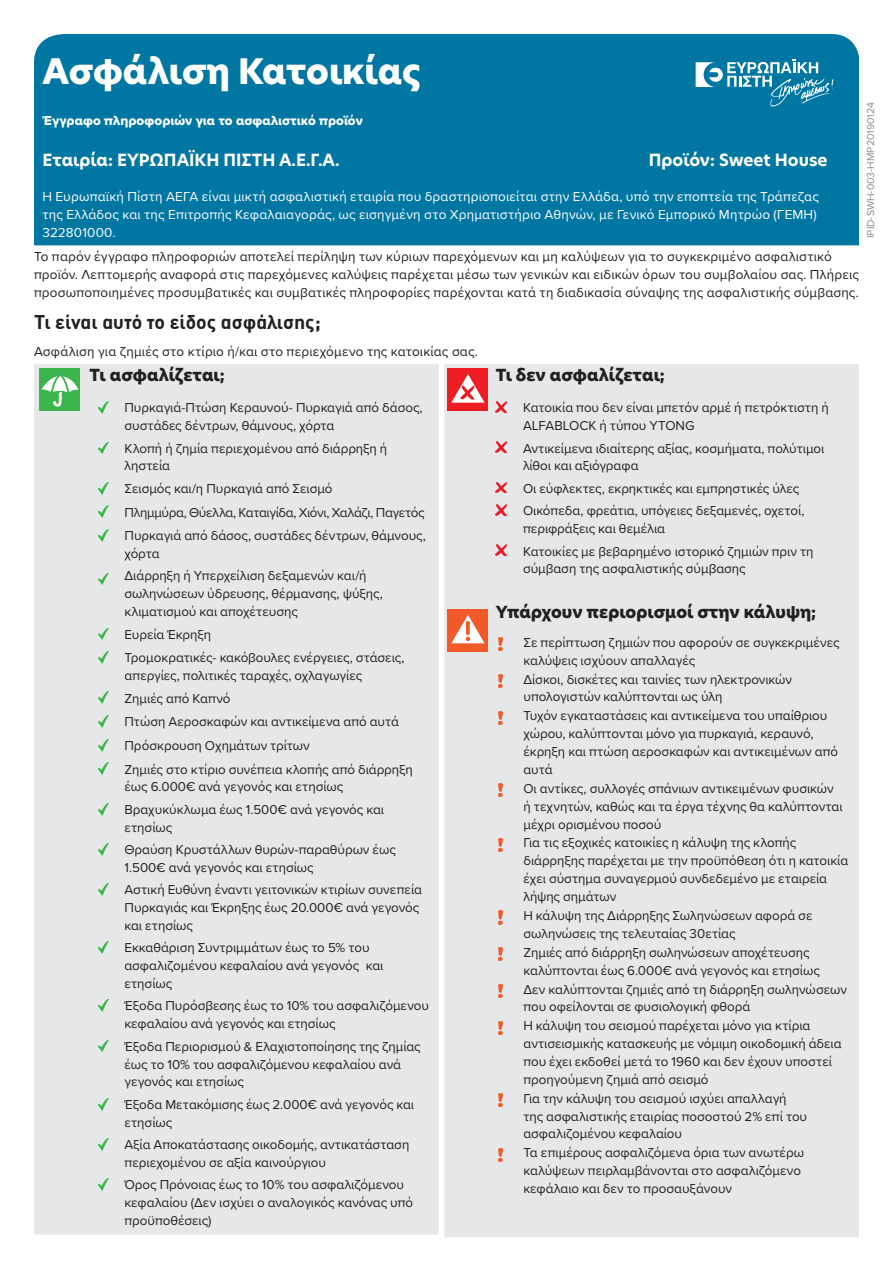
<style>
.page{position:relative;width:893px;height:1263px;background:#fff}
.page>*{position:absolute;margin:0;border:0;box-sizing:border-box;transform-origin:0 0}
.Form_title{font:800 34.5px "Hero New";color:#fff}
.Cover_subhead{font:700 19.5px "DIN Greek";color:#231f20}
.Company_Product_head{font:700 16.5px "Hero New";color:#fff}
.Cover_subhead-2{font:800 16.35px "Hero New";color:#231f20}
.Cover_subhead-3{font:13.5px/18px "Proxima Nova";letter-spacing:.015em;color:#231f20}
.t1{font:13.5px/18px "Proxima Nova";letter-spacing:.015em;color:#fff}
.Form_sub_title{font:13.5px "Proxima Nova Extrabld";letter-spacing:.01em;color:#fff}
.Covered_bullets{font:13.35px/17.9px "Proxima Nova";color:#231f20}
.Covered_bullets-2{font:13.35px "Proxima Nova";letter-spacing:-.025em;color:#231f20}
.t2{font:10.5px "Proxima Nova";color:#8a8c8f}
</style>
<div class="page">
<div style="left:34px;top:34px;width:825px;height:211px;background:#0076a3"></div>
<svg style="left:34px;top:34px;width:32px;height:29px"></svg>
<svg style="left:696px;top:34px;width:163px;height:75px;background:#2187af"></svg>
<div style="left:34px;top:364px;width:825px;height:873px;background:#e6e7e9"></div>
<div style="left:34px;top:1234px;width:51px;height:6px;background:#fff"></div>
<div style="left:85px;top:1234px;width:354px;height:6px;background:#fff"></div>
<svg style="left:439px;top:1234px;width:5px;height:3px"></svg>
<div style="left:39px;top:368px;width:41px;height:43px;background:#3ab54a"></div>
<svg style="left:42px;top:372px;width:37px;height:34px"></svg>
<svg style="left:98px;top:402px;width:11px;height:12px"></svg>
<svg style="left:98px;top:442px;width:11px;height:12px"></svg>
<svg style="left:98px;top:482px;width:11px;height:12px"></svg>
<svg style="left:98px;top:506px;width:11px;height:12px"></svg>
<svg style="left:98px;top:530px;width:11px;height:11px"></svg>
<svg style="left:98px;top:573px;width:11px;height:12px"></svg>
<svg style="left:98px;top:628px;width:11px;height:12px"></svg>
<svg style="left:98px;top:652px;width:11px;height:11px"></svg>
<svg style="left:98px;top:692px;width:11px;height:12px"></svg>
<svg style="left:98px;top:716px;width:11px;height:11px"></svg>
<svg style="left:98px;top:739px;width:11px;height:12px"></svg>
<svg style="left:98px;top:763px;width:11px;height:12px"></svg>
<svg style="left:98px;top:803px;width:11px;height:12px"></svg>
<svg style="left:98px;top:843px;width:11px;height:12px"></svg>
<svg style="left:98px;top:884px;width:11px;height:11px"></svg>
<svg style="left:98px;top:942px;width:11px;height:11px"></svg>
<svg style="left:98px;top:1000px;width:11px;height:12px"></svg>
<svg style="left:98px;top:1040px;width:11px;height:12px"></svg>
<svg style="left:98px;top:1098px;width:11px;height:12px"></svg>
<svg style="left:98px;top:1138px;width:11px;height:12px"></svg>
<svg style="left:98px;top:1179px;width:11px;height:11px"></svg>
<div style="left:448px;top:368px;width:40px;height:43px;background:#ee1d23"></div>
<svg style="left:451px;top:374px;width:34px;height:29px"></svg>
<svg style="left:496px;top:402px;width:10px;height:10px"></svg>
<svg style="left:496px;top:442px;width:10px;height:10px"></svg>
<svg style="left:496px;top:482px;width:10px;height:11px"></svg>
<svg style="left:496px;top:504px;width:10px;height:11px"></svg>
<svg style="left:496px;top:545px;width:10px;height:10px"></svg>
<svg style="left:499px;top:638px;width:3px;height:13px"></svg>
<img style="left:499px;top:674px;width:3px;height:14px">
<svg style="left:499px;top:711px;width:3px;height:13px"></svg>
<svg style="left:499px;top:784px;width:3px;height:13px"></svg>
<svg style="left:499px;top:838px;width:3px;height:13px"></svg>
<svg style="left:499px;top:911px;width:3px;height:13px"></svg>
<svg style="left:499px;top:948px;width:3px;height:13px"></svg>
<svg style="left:499px;top:984px;width:3px;height:13px"></svg>
<svg style="left:499px;top:1021px;width:3px;height:13px"></svg>
<svg style="left:499px;top:1094px;width:3px;height:13px"></svg>
<svg style="left:499px;top:1148px;width:3px;height:13px"></svg>
<div style="left:448px;top:609px;width:40px;height:42px;background:#f15929"></div>
<svg style="left:451px;top:615px;width:34px;height:28px"></svg>
<p class="Form_title" style="left:43px;top:48px;width:380px">Ασφάλιση Κατοικίας</p>
<p class="Form_sub_title" style="left:43px;top:110px;width:322px">Έγγραφο πληροφοριών για το ασφαλιστικό προϊόν</p>
<p class="Company_Product_head" style="left:43px;top:149px;width:299px">Εταιρία: ΕΥΡΩΠΑΪΚΗ ΠΙΣΤΗ Α.Ε.Γ.Α.</p>
<p class="Company_Product_head" style="left:649px;top:149px;width:180px">Προϊόν: Sweet House</p>
<p class="t1" style="left:43px;top:187px;width:778px">Η Ευρωπαϊκή Πίστη ΑΕΓΑ είναι μικτή ασφαλιστική εταιρία που δραστηριοποιείται στην Ελλάδα, υπό την εποπτεία της Τράπεζας της Ελλάδος και της Επιτροπής Κεφαλαιαγοράς, ως εισηγμένη στο Χρηματιστήριο Αθηνών, με Γενικό Εμπορικό Μητρώο (ΓΕΜΗ)<br>322801000.</p>
<p class="Cover_subhead-3" style="left:34px;top:247px;width:826px">Το παρόν έγγραφο πληροφοριών αποτελεί περίληψη των κύριων παρεχόμενων και μη καλύψεων για το συγκεκριμένο ασφαλιστικό προϊόν. Λεπτομερής αναφορά στις παρεχόμενες καλύψεις παρέχεται μέσω των γενικών και ειδικών όρων του συμβολαίου σας. Πλήρεις προσωποποιημένες προσυμβατικές και συμβατικές πληροφορίες παρέχονται κατά τη διαδικασία σύναψης της ασφαλιστικής σύμβασης.</p>
<p class="Cover_subhead" style="left:34px;top:311px;width:288px">Τι είναι αυτό το είδος ασφάλισης;</p>
<p class="Cover_subhead-3" style="left:34px;top:342px;width:445px">Ασφάλιση για ζημιές στο κτίριο ή/και στο περιεχόμενο της κατοικίας σας.</p>
<p class="Cover_subhead-2" style="left:90px;top:364px;width:137px">Τι ασφαλίζεται;</p>
<p class="Covered_bullets" style="left:124px;top:398px;width:300px">Πυρκαγιά-Πτώση Κεραυνού- Πυρκαγιά από δάσος, συστάδες δέντρων, θάμνους, χόρτα</p>
<p class="Covered_bullets" style="left:124px;top:439px;width:264px">Κλοπή ή ζημία περιεχομένου από διάρρηξη ή ληστεία</p>
<p class="Covered_bullets" style="left:124px;top:479px;width:210px">Σεισμός και/η Πυρκαγιά από Σεισμό</p>
<p class="Covered_bullets-2" style="left:124px;top:502px;width:302px">Πλημμύρα, Θύελλα, Καταιγίδα, Χιόνι, Χαλάζι, Παγετός</p>
<p class="Covered_bullets" style="left:124px;top:526px;width:303px">Πυρκαγιά από δάσος, συστάδες δέντρων, θάμνους, χόρτα</p>
<p class="Covered_bullets" style="left:124px;top:566px;width:260px">Διάρρηξη ή Υπερχείλιση δεξαμενών και/ή σωληνώσεων ύδρευσης, θέρμανσης, ψύξης, κλιματισμού και αποχέτευσης</p>
<p class="Covered_bullets" style="left:124px;top:625px;width:88px">Ευρεία Έκρηξη</p>
<p class="Covered_bullets" style="left:124px;top:648px;width:282px">Τρομοκρατικές- κακόβουλες ενέργειες, στάσεις, απεργίες, πολιτικές ταραχές, οχλαγωγίες</p>
<p class="Covered_bullets" style="left:124px;top:688px;width:108px">Ζημιές από Καπνό</p>
<p class="Covered_bullets" style="left:124px;top:712px;width:276px">Πτώση Αεροσκαφών και αντικείμενα από αυτά</p>
<p class="Covered_bullets" style="left:124px;top:736px;width:187px">Πρόσκρουση Οχημάτων τρίτων</p>
<p class="Covered_bullets" style="left:124px;top:759px;width:290px">Ζημιές στο κτίριο συνέπεια κλοπής από διάρρηξη έως 6.000€ ανά γεγονός και ετησίως</p>
<p class="Covered_bullets" style="left:124px;top:800px;width:261px">Βραχυκύκλωμα έως 1.500€ ανά γεγονός και ετησίως</p>
<p class="Covered_bullets" style="left:124px;top:840px;width:273px">Θραύση Κρυστάλλων θυρών-παραθύρων έως<br>1.500€ ανά γεγονός και ετησίως</p>
<p class="Covered_bullets" style="left:124px;top:880px;width:299px">Αστική Ευθύνη έναντι γειτονικών κτιρίων συνεπεία<br>Πυρκαγιάς και Έκρηξης έως 20.000€ ανά γεγονός και ετησίως</p>
<p class="Covered_bullets" style="left:124px;top:938px;width:260px">Εκκαθάριση Συντριμμάτων έως το 5% του ασφαλιζομένου κεφαλαίου ανά γεγονός και ετησίως</p>
<p class="Covered_bullets" style="left:124px;top:996px;width:306px">Έξοδα Πυρόσβεσης έως το 10% του ασφαλιζόμενου κεφαλαίου ανά γεγονός και ετησίως</p>
<p class="Covered_bullets" style="left:124px;top:1037px;width:298px">Έξοδα Περιορισμού &amp; Ελαχιστοποίησης της ζημίας έως το 10% του ασφαλιζόμενου κεφαλαίου ανά γεγονός και ετησίως</p>
<p class="Covered_bullets" style="left:124px;top:1095px;width:291px">Έξοδα Μετακόμισης έως 2.000€ ανά γεγονός και ετησίως</p>
<p class="Covered_bullets" style="left:124px;top:1135px;width:286px">Αξία Αποκατάστασης οικοδομής, αντικατάσταση περιεχομένου σε αξία καινούργιου</p>
<p class="Covered_bullets" style="left:124px;top:1175px;width:290px">Όρος Πρόνοιας έως το 10% του ασφαλιζόμενου κεφαλαίου (Δεν ισχύει ο αναλογικός κανόνας υπό προϋποθέσεις)</p>
<p class="Cover_subhead-2" style="left:496px;top:364px;width:171px">Τι δεν ασφαλίζεται;</p>
<p class="Covered_bullets" style="left:523px;top:398px;width:307px">Κατοικία που δεν είναι μπετόν αρμέ ή πετρόκτιστη ή<br>ALFABLOCK ή τύπου YTONG</p>
<p class="Covered_bullets" style="left:523px;top:439px;width:303px">Αντικείμενα ιδιαίτερης αξίας, κοσμήματα, πολύτιμοι λίθοι και αξιόγραφα</p>
<p class="Covered_bullets" style="left:523px;top:479px;width:278px">Οι εύφλεκτες, εκρηκτικές και εμπρηστικές ύλες</p>
<p class="Covered_bullets" style="left:523px;top:501px;width:283px">Οικόπεδα, φρεάτια, υπόγειες δεξαμενές, οχετοί, περιφράξεις και θεμέλια</p>
<p class="Covered_bullets" style="left:523px;top:542px;width:292px">Κατοικίες με βεβαρημένο ιστορικό ζημιών πριν τη σύμβαση της ασφαλιστικής σύμβασης</p>
<p class="Cover_subhead-2" style="left:496px;top:600px;width:322px">Υπάρχουν περιορισμοί στην κάλυψη;</p>
<p class="Covered_bullets" style="left:523px;top:633px;width:318px">Σε περίπτωση ζημιών που αφορούν σε συγκεκριμένες καλύψεις ισχύουν απαλλαγές</p>
<p class="Covered_bullets" style="left:523px;top:670px;width:270px">Δίσκοι, δισκέτες και ταινίες των ηλεκτρονικών υπολογιστών καλύπτονται ως ύλη</p>
<p class="Covered_bullets" style="left:523px;top:706px;width:316px">Τυχόν εγκαταστάσεις και αντικείμενα του υπαίθριου χώρου, καλύπτονται μόνο για πυρκαγιά, κεραυνό, έκρηξη και πτώση αεροσκαφών και αντικειμένων από αυτά</p>
<p class="Covered_bullets" style="left:523px;top:779px;width:321px">Οι αντίκες, συλλογές σπάνιων αντικειμένων φυσικών ή τεχνητών, καθώς και τα έργα τέχνης θα καλύπτονται μέχρι ορισμένου ποσού</p>
<p class="Covered_bullets" style="left:523px;top:833px;width:326px">Για τις εξοχικές κατοικίες η κάλυψη της κλοπής διάρρηξης παρέχεται με την προϋπόθεση ότι η κατοικία έχει σύστημα συναγερμού συνδεδεμένο με εταιρεία λήψης σημάτων</p>
<p class="Covered_bullets" style="left:523px;top:906px;width:291px">Η κάλυψη της Διάρρηξης Σωληνώσεων αφορά σε σωληνώσεις της τελευταίας 30ετίας</p>
<p class="Covered_bullets" style="left:523px;top:943px;width:298px">Ζημιές από διάρρηξη σωληνώσεων αποχέτευσης καλύπτονται έως 6.000€ ανά γεγονός και ετησίως</p>
<p class="Covered_bullets" style="left:523px;top:979px;width:325px">Δεν καλύπτονται ζημιές από τη διάρρηξη σωληνώσεων που οφείλονται σε φυσιολογική φθορά</p>
<p class="Covered_bullets" style="left:523px;top:1016px;width:320px">Η κάλυψη του σεισμού παρέχεται μόνο για κτίρια αντισεισμικής κατασκευής με νόμιμη οικοδομική άδεια που έχει εκδοθεί μετά το 1960 και δεν έχουν υποστεί προηγούμενη ζημιά από σεισμό</p>
<p class="Covered_bullets" style="left:523px;top:1089px;width:285px">Για την κάλυψη του σεισμού ισχύει απαλλαγή της ασφαλιστικής εταιρίας ποσοστού 2% επί του ασφαλιζομένου κεφαλαίου</p>
<p class="Covered_bullets" style="left:523px;top:1143px;width:282px">Τα επιμέρους ασφαλιζόμενα όρια των ανωτέρω καλύψεων πειρλαμβάνονται στο ασφαλιζόμενο κεφάλαιο και δεν το προσαυξάνουν</p>
<p class="t2" style="left:863px;top:238px;width:138px;rotate:-90deg">IPID-SWH-003-HMP20190124</p>
</div>
